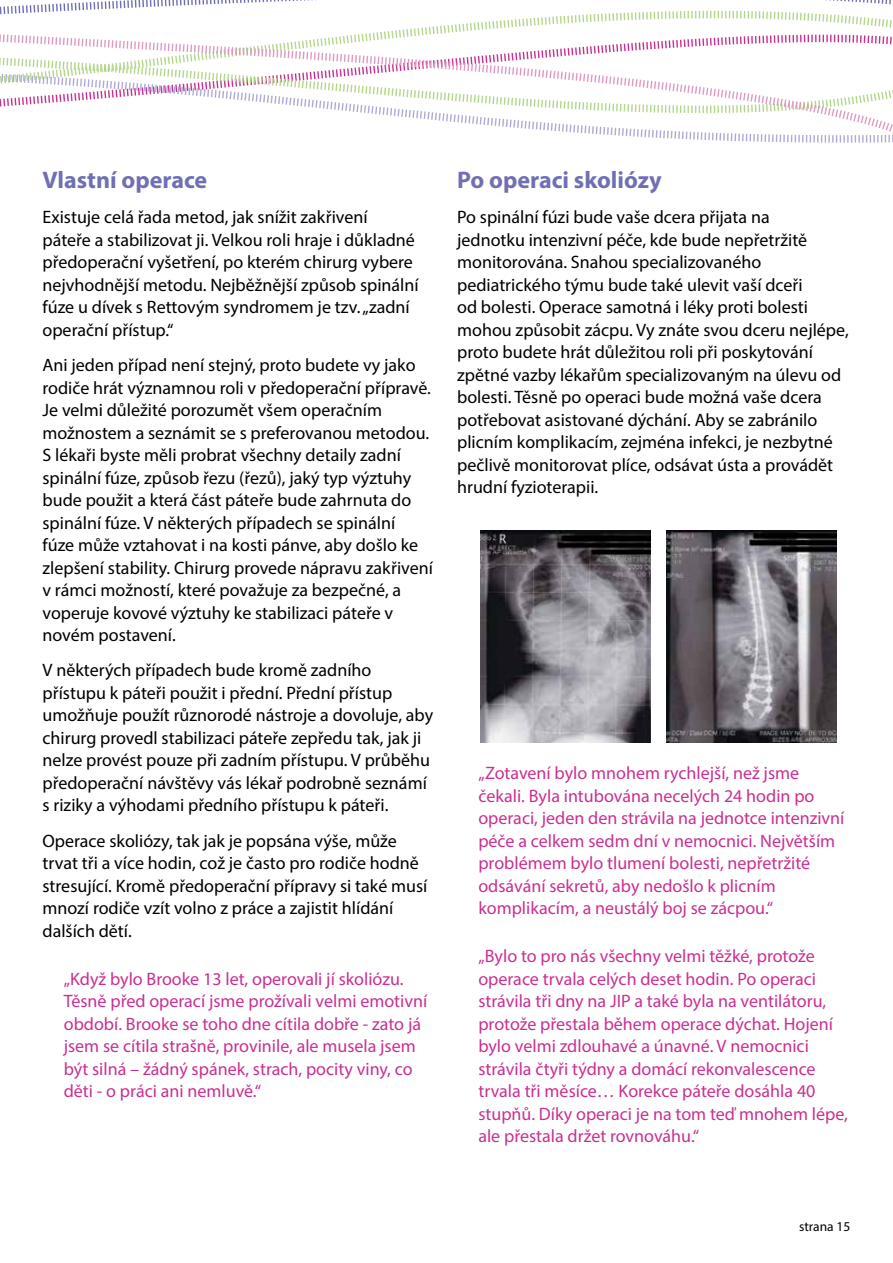
<style>
.page{position:relative;width:893px;height:1263px;background:#fff}
.page>*{position:absolute;margin:0;border:0;box-sizing:border-box;transform-origin:0 0}
.t1{font:700 24px "Myriad Pro";color:#716fb4}
.t2{font:18px/22.5px "Myriad Pro";color:#000}
.t3{font:18px/22.5px "Myriad Pro";color:#c93092}
.t4{font:13.5px "Myriad Pro";color:#000}
</style>
<div class="page">
<svg style="left:667px;top:138px;width:226px;height:5px"></svg>
<svg style="left:0;top:0;width:893px;height:138px"></svg>
<img style="left:480px;top:530px;width:171px;height:213px">
<img style="left:666px;top:530px;width:170px;height:212px">
<h1 class="t1" style="left:43px;top:164px;width:166px">Vlastní operace</h1>
<p class="t2" style="left:43px;top:206px;width:378px">Existuje celá řada metod, jak snížit zakřivení páteře a stabilizovat ji. Velkou roli hraje i důkladné předoperační vyšetření, po kterém chirurg vybere nejvhodnější metodu. Nejběžnější způsob spinální fúze u dívek s Rettovým syndromem je tzv. „zadní operační přístup.“</p>
<p class="t2" style="left:43px;top:354px;width:392px">Ani jeden případ není stejný, proto budete vy jako rodiče hrát významnou roli v předoperační přípravě.<br>Je velmi důležité porozumět všem operačním možnostem a seznámit se s preferovanou metodou.<br>S lékaři byste měli probrat všechny detaily zadní spinální fúze, způsob řezu (řezů), jaký typ výztuhy bude použit a která část páteře bude zahrnuta do spinální fúze. V některých případech se spinální<br>fúze může vztahovat i na kosti pánve, aby došlo ke zlepšení stability. Chirurg provede nápravu zakřivení v rámci možností, které považuje za bezpečné, a voperuje kovové výztuhy ke stabilizaci páteře v novém postavení.</p>
<p class="t2" style="left:43px;top:659px;width:392px">V některých případech bude kromě zadního přístupu k páteři použit i přední. Přední přístup umožňuje použít různorodé nástroje a dovoluje, aby chirurg provedl stabilizaci páteře zepředu tak, jak ji nelze provést pouze při zadním přístupu. V průběhu předoperační návštěvy vás lékař podrobně seznámí s riziky a výhodami předního přístupu k páteři.</p>
<p class="t2" style="left:43px;top:829px;width:386px">Operace skoliózy, tak jak je popsána výše, může trvat tři a více hodin, což je často pro rodiče hodně stresující. Kromě předoperační přípravy si také musí mnozí rodiče vzít volno z práce a zajistit hlídání dalších dětí.</p>
<p class="t3" style="left:64px;top:967px;width:365px">„Když bylo Brooke 13 let, operovali jí skoliózu.<br>Těsně před operací jsme prožívali velmi emotivní období. Brooke se toho dne cítila dobře - zato já jsem se cítila strašně, provinile, ale musela jsem být silná – žádný spánek, strach, pocity viny, co děti - o práci ani nemluvě.“</p>
<h1 class="t1" style="left:457px;top:164px;width:206px">Po operaci skoliózy</h1>
<p class="t2" style="left:457px;top:206px;width:393px">Po spinální fúzi bude vaše dcera přijata na<br>jednotku intenzivní péče, kde bude nepřetržitě monitorována. Snahou specializovaného pediatrického týmu bude také ulevit vaší dceři<br>od bolesti. Operace samotná i léky proti bolesti mohou způsobit zácpu. Vy znáte svou dceru nejlépe, proto budete hrát důležitou roli při poskytování zpětné vazby lékařům specializovaným na úlevu od bolesti. Těsně po operaci bude možná vaše dcera potřebovat asistované dýchání. Aby se zabránilo plicním komplikacím, zejména infekci, je nezbytné pečlivě monitorovat plíce, odsávat ústa a provádět hrudní fyzioterapii.</p>
<p class="t3" style="left:478px;top:762px;width:368px">„Zotavení bylo mnohem rychlejší, než jsme čekali. Byla intubována necelých 24 hodin po operaci, jeden den strávila na jednotce intenzivní péče a celkem sedm dní v nemocnici. Největším problémem bylo tlumení bolesti, nepřetržité odsávání sekretů, aby nedošlo k plicním komplikacím, a neustálý boj se zácpou.“</p>
<p class="t3" style="left:478px;top:945px;width:371px">„Bylo to pro nás všechny velmi těžké, protože operace trvala celých deset hodin. Po operaci strávila tři dny na JIP a také byla na ventilátoru, protože přestala během operace dýchat. Hojení bylo velmi zdlouhavé a únavné. V nemocnici strávila čtyři týdny a domácí rekonvalescence trvala tři měsíce… Korekce páteře dosáhla 40 stupňů. Díky operaci je na tom teď mnohem lépe, ale přestala držet rovnováhu.“</p>
<p class="t4" style="left:799px;top:1218px;width:53px">strana 15</p>
</div>
